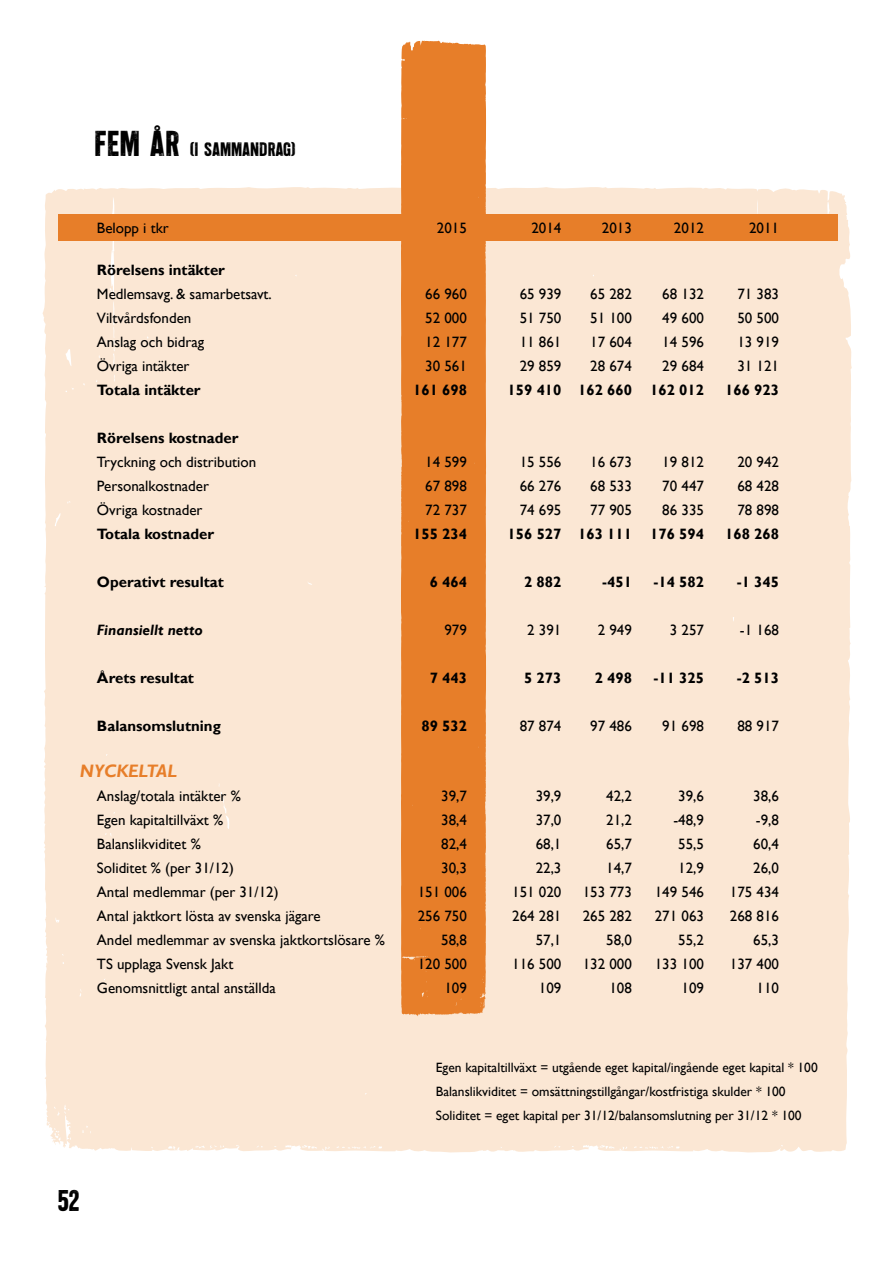
<style>
.page{position:relative;width:893px;height:1263px;background:#fff}
.page>*{position:absolute;margin:0;border:0;box-sizing:border-box;transform-origin:0 0}
.t1{font:700 30px "Endure";color:#000}
.t2{font:700 19.5px "Endure";color:#000}
.t3{font:italic 700 18px "Gill Sans";color:#e77e29}
.t4{font:15px "Gill Sans";color:#000}
.t5{font:700 15px "Gill Sans";color:#000}
.t6{font:italic 700 15px "Gill Sans";color:#000}
.t7{font:13.5px/24px "Gill Sans";color:#000}
.s1{font-size:36px}
</style>
<div class="page">
<div style="left:43px;top:187px;width:809px;height:966px;background:#fbe7d4"></div>
<div style="left:401px;top:40px;width:85px;height:976px;background:#e77e29"></div>
<div style="left:58px;top:214px;width:780px;height:27px;background:#e77e29"></div>
<h2 class="t2" style="left:95px;top:137px;width:120px"><span class="s1">FEM ÅR</span> (I SAMMA</h2>
<h2 class="t2" style="left:251px;top:137px;width:46px">NDRAG)</h2>
<p class="t4" style="left:97px;top:219px;width:73px">Belopp i tkr</p>
<p class="t4" style="left:437px;top:219px;width:31px">2015</p>
<p class="t4" style="left:531px;top:219px;width:31px">2014</p>
<p class="t4" style="left:602px;top:219px;width:31px">2013</p>
<p class="t4" style="left:674px;top:219px;width:31px">2012</p>
<p class="t4" style="left:749px;top:219px;width:31px">2011</p>
<p class="t5" style="left:97px;top:261px;width:130px">Rörelsens intäkter</p>
<p class="t4" style="left:97px;top:285px;width:176px">Medlemsavg. &amp; samarbetsavt.</p>
<p class="t4" style="left:425px;top:285px;width:43px">66 960</p>
<p class="t4" style="left:520px;top:285px;width:43px">65 939</p>
<p class="t4" style="left:590px;top:285px;width:43px">65 282</p>
<p class="t4" style="left:662px;top:285px;width:43px">68 132</p>
<p class="t4" style="left:737px;top:285px;width:43px">71 383</p>
<p class="t4" style="left:97px;top:309px;width:96px">Viltvårdsfonden</p>
<p class="t4" style="left:425px;top:309px;width:43px">52 000</p>
<p class="t4" style="left:520px;top:309px;width:43px">51 750</p>
<p class="t4" style="left:590px;top:309px;width:43px">51 100</p>
<p class="t4" style="left:662px;top:309px;width:43px">49 600</p>
<p class="t4" style="left:737px;top:309px;width:43px">50 500</p>
<p class="t4" style="left:97px;top:333px;width:109px">Anslag och bidrag</p>
<p class="t4" style="left:425px;top:333px;width:43px">12 177</p>
<p class="t4" style="left:520px;top:333px;width:43px">11 861</p>
<p class="t4" style="left:590px;top:333px;width:43px">17 604</p>
<p class="t4" style="left:662px;top:333px;width:43px">14 596</p>
<p class="t4" style="left:737px;top:333px;width:43px">13 919</p>
<p class="t4" style="left:97px;top:357px;width:94px">Övriga intäkter</p>
<p class="t4" style="left:425px;top:357px;width:43px">30 561</p>
<p class="t4" style="left:520px;top:357px;width:43px">29 859</p>
<p class="t4" style="left:590px;top:357px;width:43px">28 674</p>
<p class="t4" style="left:662px;top:357px;width:43px">29 684</p>
<p class="t4" style="left:737px;top:357px;width:43px">31 121</p>
<p class="t5" style="left:97px;top:381px;width:105px">Totala intäkter</p>
<p class="t5" style="left:413px;top:381px;width:55px">161 698</p>
<p class="t5" style="left:508px;top:381px;width:198px">159 410 162 660 162 012</p>
<p class="t5" style="left:725px;top:381px;width:55px">166 923</p>
<p class="t5" style="left:97px;top:429px;width:143px">Rörelsens kostnader</p>
<p class="t4" style="left:97px;top:453px;width:161px">Tryckning och distribution</p>
<p class="t4" style="left:425px;top:453px;width:43px">14 599</p>
<p class="t4" style="left:520px;top:453px;width:43px">15 556</p>
<p class="t4" style="left:590px;top:453px;width:43px">16 673</p>
<p class="t4" style="left:662px;top:453px;width:43px">19 812</p>
<p class="t4" style="left:737px;top:453px;width:43px">20 942</p>
<p class="t4" style="left:97px;top:477px;width:114px">Personalkostnader</p>
<p class="t4" style="left:425px;top:477px;width:43px">67 898</p>
<p class="t4" style="left:520px;top:477px;width:43px">66 276</p>
<p class="t4" style="left:590px;top:477px;width:43px">68 533</p>
<p class="t4" style="left:662px;top:477px;width:43px">70 447</p>
<p class="t4" style="left:737px;top:477px;width:43px">68 428</p>
<p class="t4" style="left:97px;top:501px;width:107px">Övriga kostnader</p>
<p class="t4" style="left:425px;top:501px;width:43px">72 737</p>
<p class="t4" style="left:520px;top:501px;width:43px">74 695</p>
<p class="t4" style="left:590px;top:501px;width:43px">77 905</p>
<p class="t4" style="left:662px;top:501px;width:43px">86 335</p>
<p class="t4" style="left:737px;top:501px;width:43px">78 898</p>
<p class="t5" style="left:97px;top:525px;width:119px">Totala kostnader</p>
<p class="t5" style="left:413px;top:525px;width:55px">155 234</p>
<p class="t5" style="left:508px;top:525px;width:198px">156 527 163 111 176 594</p>
<p class="t5" style="left:725px;top:525px;width:55px">168 268</p>
<p class="t5" style="left:97px;top:573px;width:128px">Operativt resultat</p>
<p class="t5" style="left:430px;top:573px;width:39px">6 464</p>
<p class="t5" style="left:524px;top:573px;width:39px">2 882</p>
<p class="t5" style="left:602px;top:573px;width:31px">-451</p>
<p class="t5" style="left:653px;top:573px;width:52px">-14 582</p>
<p class="t5" style="left:737px;top:573px;width:44px">-1 345</p>
<p class="t6" style="left:97px;top:621px;width:108px">Finansiellt netto</p>
<p class="t4" style="left:444px;top:621px;width:24px">979</p>
<p class="t4" style="left:527px;top:621px;width:36px">2 391</p>
<p class="t4" style="left:598px;top:621px;width:36px">2 949</p>
<p class="t4" style="left:670px;top:621px;width:36px">3 257</p>
<p class="t4" style="left:740px;top:621px;width:41px">-1 168</p>
<p class="t5" style="left:97px;top:669px;width:99px">Årets resultat</p>
<p class="t5" style="left:430px;top:669px;width:39px">7 443</p>
<p class="t5" style="left:524px;top:669px;width:39px">5 273</p>
<p class="t5" style="left:595px;top:669px;width:39px">2 498</p>
<p class="t5" style="left:653px;top:669px;width:52px">-11 325</p>
<p class="t5" style="left:737px;top:669px;width:44px">-2 513</p>
<p class="t5" style="left:97px;top:717px;width:125px">Balansomslutning</p>
<p class="t5" style="left:421px;top:717px;width:47px">89 532</p>
<p class="t4" style="left:520px;top:717px;width:43px">87 874</p>
<p class="t4" style="left:590px;top:717px;width:43px">97 486</p>
<p class="t4" style="left:662px;top:717px;width:43px">91 698</p>
<p class="t4" style="left:737px;top:717px;width:43px">88 917</p>
<p class="t3" style="left:80px;top:760px;width:99px">Nyckeltal</p>
<p class="t4" style="left:97px;top:787px;width:145px">Anslag/totala intäkter %</p>
<p class="t4" style="left:441px;top:787px;width:27px">39,7</p>
<p class="t4" style="left:536px;top:787px;width:27px">39,9</p>
<p class="t4" style="left:606px;top:787px;width:27px">42,2</p>
<p class="t4" style="left:678px;top:787px;width:27px">39,6</p>
<p class="t4" style="left:753px;top:787px;width:27px">38,6</p>
<p class="t4" style="left:97px;top:811px;width:128px">Egen kapitaltillväxt %</p>
<p class="t4" style="left:441px;top:811px;width:27px">38,4</p>
<p class="t4" style="left:536px;top:811px;width:27px">37,0</p>
<p class="t4" style="left:606px;top:811px;width:27px">21,2</p>
<p class="t4" style="left:673px;top:811px;width:32px">-48,9</p>
<p class="t4" style="left:756px;top:811px;width:25px">-9,8</p>
<p class="t4" style="left:97px;top:835px;width:105px">Balanslikviditet %</p>
<p class="t4" style="left:441px;top:835px;width:27px">82,4</p>
<p class="t4" style="left:536px;top:835px;width:27px">68,1</p>
<p class="t4" style="left:606px;top:835px;width:27px">65,7</p>
<p class="t4" style="left:678px;top:835px;width:27px">55,5</p>
<p class="t4" style="left:753px;top:835px;width:27px">60,4</p>
<p class="t4" style="left:97px;top:859px;width:139px">Soliditet % (per 31/12)</p>
<p class="t4" style="left:441px;top:859px;width:27px">30,3</p>
<p class="t4" style="left:536px;top:859px;width:27px">22,3</p>
<p class="t4" style="left:606px;top:859px;width:27px">14,7</p>
<p class="t4" style="left:678px;top:859px;width:27px">12,9</p>
<p class="t4" style="left:753px;top:859px;width:27px">26,0</p>
<p class="t4" style="left:97px;top:883px;width:183px">Antal medlemmar (per 31/12)</p>
<p class="t4" style="left:418px;top:883px;width:51px">151 006</p>
<p class="t4" style="left:512px;top:883px;width:51px">151 020</p>
<p class="t4" style="left:583px;top:883px;width:51px">153 773</p>
<p class="t4" style="left:655px;top:883px;width:51px">149 546</p>
<p class="t4" style="left:730px;top:883px;width:51px">175 434</p>
<p class="t4" style="left:97px;top:907px;width:225px">Antal jaktkort lösta av svenska jägare</p>
<p class="t4" style="left:418px;top:907px;width:51px">256 750</p>
<p class="t4" style="left:512px;top:907px;width:51px">264 281</p>
<p class="t4" style="left:583px;top:907px;width:51px">265 282</p>
<p class="t4" style="left:655px;top:907px;width:51px">271 063</p>
<p class="t4" style="left:730px;top:907px;width:51px">268 816</p>
<p class="t4" style="left:97px;top:931px;width:289px">Andel medlemmar av svenska jaktkortslösare %</p>
<p class="t4" style="left:441px;top:931px;width:27px">58,8</p>
<p class="t4" style="left:536px;top:931px;width:27px">57,1</p>
<p class="t4" style="left:606px;top:931px;width:27px">58,0</p>
<p class="t4" style="left:678px;top:931px;width:27px">55,2</p>
<p class="t4" style="left:753px;top:931px;width:27px">65,3</p>
<p class="t4" style="left:97px;top:955px;width:138px">TS upplaga Svensk Jakt</p>
<p class="t4" style="left:418px;top:955px;width:51px">120 500</p>
<p class="t4" style="left:512px;top:955px;width:51px">116 500</p>
<p class="t4" style="left:583px;top:955px;width:51px">132 000</p>
<p class="t4" style="left:655px;top:955px;width:51px">133 100</p>
<p class="t4" style="left:730px;top:955px;width:51px">137 400</p>
<p class="t4" style="left:97px;top:979px;width:180px">Genomsnittligt antal anställda</p>
<p class="t4" style="left:444px;top:979px;width:24px">109</p>
<p class="t4" style="left:539px;top:979px;width:24px">109</p>
<p class="t4" style="left:609px;top:979px;width:24px">108</p>
<p class="t4" style="left:681px;top:979px;width:24px">109</p>
<p class="t4" style="left:756px;top:979px;width:24px">110</p>
<h1 class="t1" style="left:58px;top:1183px;width:23px">52</h1>
<p class="t7" style="left:436px;top:1056px;width:383px">Egen kapitaltillväxt = utgående eget kapital/ingående eget kapital * 100<br>Balanslikviditet = omsättningstillgångar/kostfristiga skulder * 100<br>Soliditet = eget kapital per 31/12/balansomslutning per 31/12 * 100</p>
</div>
